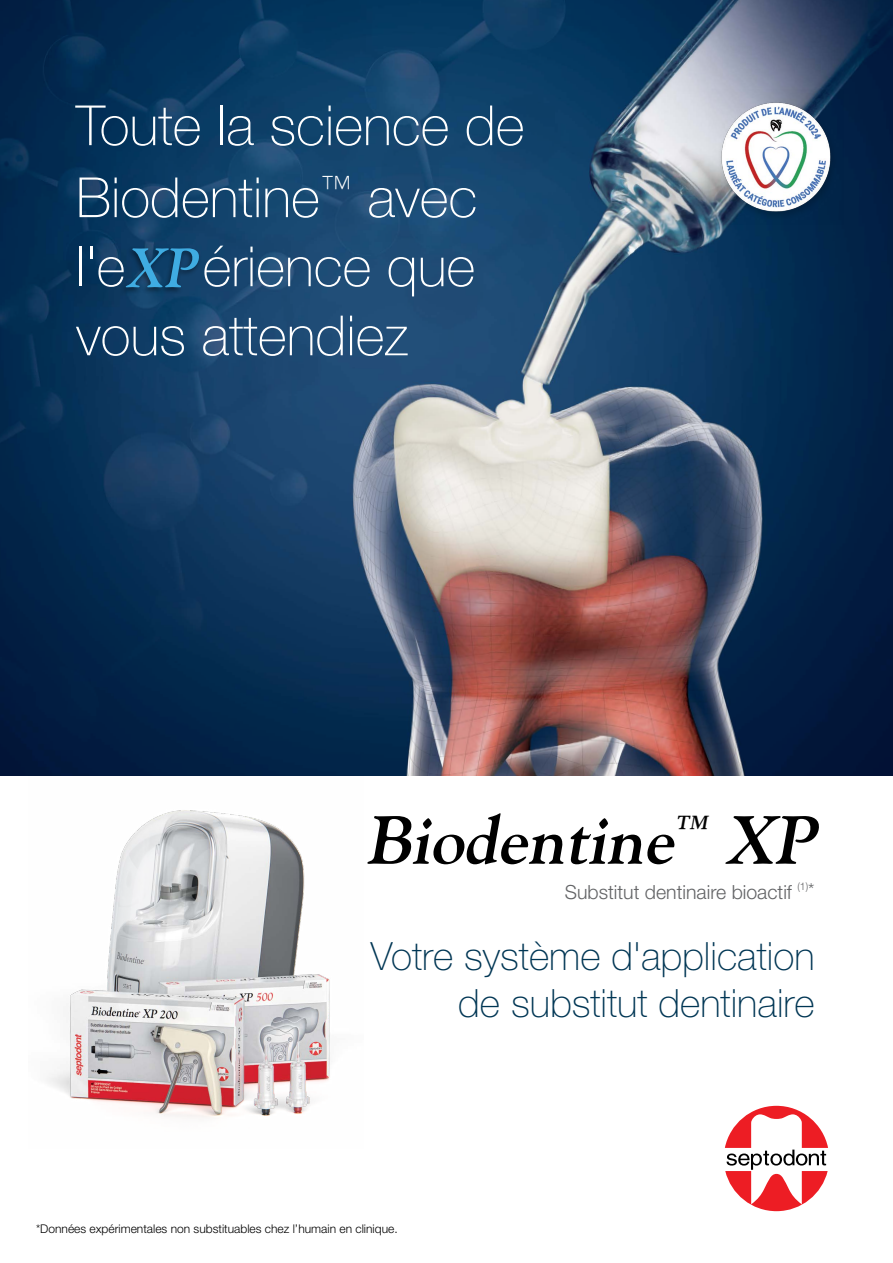
<style>
.page{position:relative;width:893px;height:1263px;background:#fff}
.page>*{position:absolute;margin:0;border:0;box-sizing:border-box;transform-origin:0 0}
.t1{font:italic 700 67.5px "Goudy Std";color:#000}
.t2{font:100 55.5px/70.5px "Helvetica Neue LT Std";color:#fff}
.t3{font:100 39px/46.8px "Helvetica Neue LT Std";color:#003654;text-align:right}
.t4{font:300 19.5px "Helvetica Neue LT Std";color:#636466}
.t5{font:300 12px "Helvetica Neue LT Std";color:#000}
.t6{font:300 10.5px "Helvetica Neue LT Std";color:#636466}
.s1{font-size:18px}
</style>
<div class="page">
<svg style="left:725px;top:1106px;width:103px;height:105px"></svg>
<img style="left:0;top:0;width:893px;height:775px">
<img style="left:28px;top:775px;width:335px;height:343px">
<img style="left:708px;top:89px;width:135px;height:135px">
<div style="left:120px;top:246px;width:82px;height:48px;background:#000;opacity:.45"></div>
<svg style="left:126px;top:248px;width:74px;height:39px;background:#1f5f8a"></svg>
<h2 class="t2" style="left:76px;top:90px;width:450px">Toute la science de<br>Biodentine<sup>™</sup> avec l'e</h2>
<h2 class="t2" style="left:76px;top:232px;width:401px;line-height:69px;text-indent:127px">érience que vous attendiez</h2>
<h1 class="t1" style="left:366px;top:800px;width:465px">Biodentine<sup>™</sup> XP</h1>
<h3 class="t4" style="left:565px;top:880px;width:229px">Substitut dentinaire bioactif</h3>
<p class="t6" style="left:797px;top:880px;width:19px">(1)<span class="s1">*</span></p>
<h3 class="t3" style="left:371px;top:933px;width:445px">Votre système d'application de substitut dentinaire</h3>
<p class="t5" style="left:36px;top:1222px;width:363px">*Données expérimentales non substituables chez l’humain en clinique.</p>
</div>
